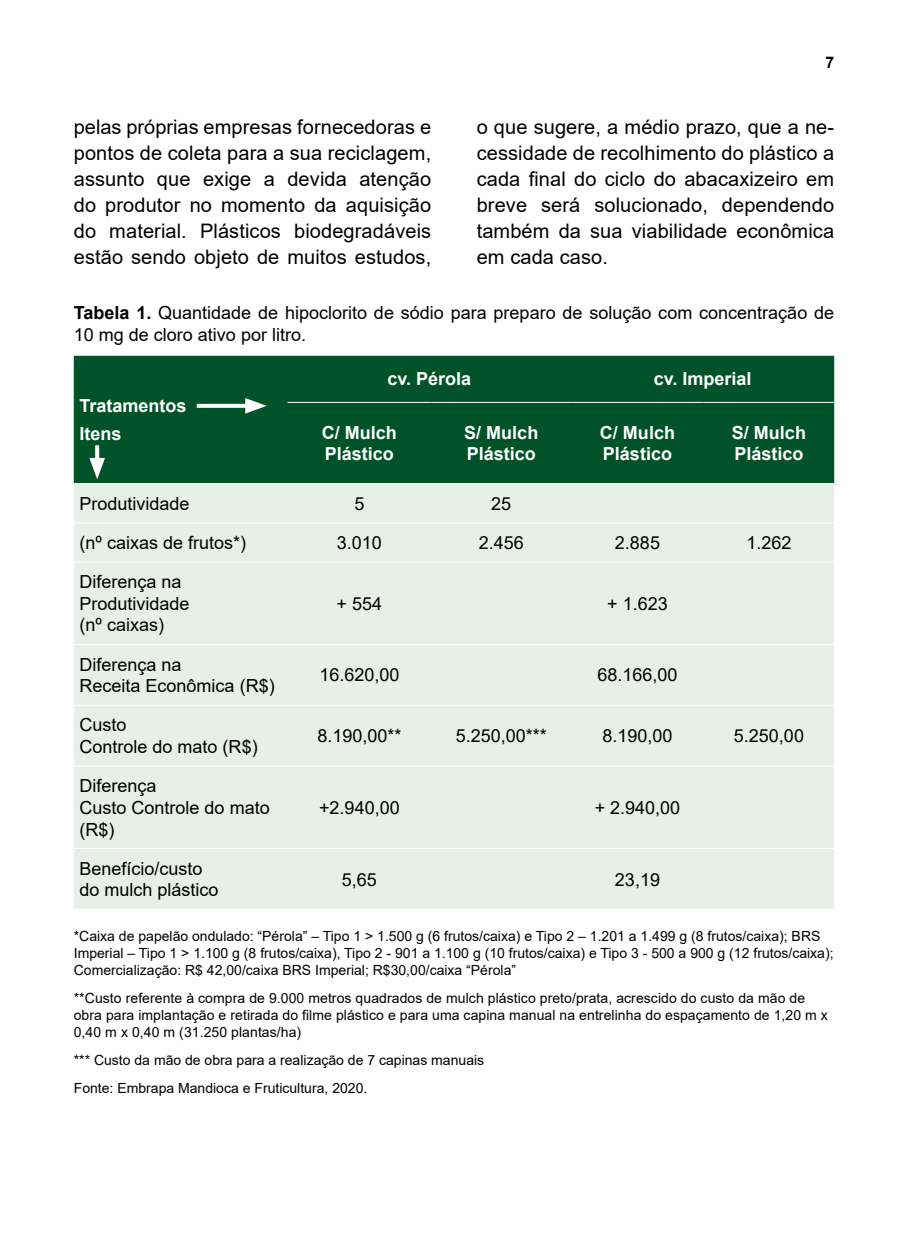
<style>
.page{position:relative;width:908px;height:1248px;background:#fff}
.page>*{position:absolute;margin:0;border:0;box-sizing:border-box;transform-origin:0 0}
.t1{font:20px/26px "Arial";letter-spacing:.005em;color:#000;text-align:justify}
.t2{font:18px/21.6px "Arial";color:#000}
.t3{font:700 18px/21.6px "Arial";color:#fff}
.t4{font:700 16px "Arial";color:#000}
.t5{font:14px/16.8px "Arial";color:#000}
.s1{font-weight:700}
</style>
<div class="page">
<div style="left:74px;top:356px;width:759px;height:127px;background:#005329"></div>
<div style="left:74px;top:484px;width:759px;height:424px;background:#e6f0e9"></div>
<hr style="left:287px;top:402px;width:144px;height:1px;background:#fff">
<hr style="left:431px;top:402px;width:140px;height:1px;background:#fff">
<hr style="left:571px;top:402px;width:132px;height:1px;background:#fff">
<hr style="left:703px;top:402px;width:130px;height:1px;background:#fff">
<hr style="left:74px;top:522px;width:213px;height:1px;background:#fff">
<hr style="left:287px;top:522px;width:144px;height:1px;background:#fff">
<hr style="left:431px;top:522px;width:140px;height:1px;background:#fff">
<hr style="left:571px;top:522px;width:132px;height:1px;background:#fff">
<hr style="left:703px;top:522px;width:130px;height:1px;background:#fff">
<hr style="left:74px;top:561px;width:213px;height:1px;background:#fff">
<hr style="left:287px;top:561px;width:144px;height:1px;background:#fff">
<hr style="left:431px;top:561px;width:140px;height:1px;background:#fff">
<hr style="left:571px;top:561px;width:132px;height:1px;background:#fff">
<hr style="left:703px;top:561px;width:130px;height:1px;background:#fff">
<hr style="left:74px;top:644px;width:213px;height:1px;background:#fff">
<hr style="left:287px;top:644px;width:144px;height:1px;background:#fff">
<hr style="left:431px;top:644px;width:140px;height:1px;background:#fff">
<hr style="left:571px;top:644px;width:132px;height:1px;background:#fff">
<hr style="left:703px;top:644px;width:130px;height:1px;background:#fff">
<hr style="left:74px;top:704px;width:213px;height:1px;background:#fff">
<hr style="left:287px;top:704px;width:144px;height:1px;background:#fff">
<hr style="left:431px;top:704px;width:140px;height:1px;background:#fff">
<hr style="left:571px;top:704px;width:132px;height:1px;background:#fff">
<hr style="left:703px;top:704px;width:130px;height:1px;background:#fff">
<hr style="left:74px;top:765px;width:213px;height:1px;background:#fff">
<hr style="left:287px;top:765px;width:144px;height:1px;background:#fff">
<hr style="left:431px;top:765px;width:140px;height:1px;background:#fff">
<hr style="left:571px;top:765px;width:132px;height:1px;background:#fff">
<hr style="left:703px;top:765px;width:130px;height:1px;background:#fff">
<hr style="left:74px;top:848px;width:213px;height:1px;background:#fff">
<hr style="left:287px;top:848px;width:144px;height:1px;background:#fff">
<hr style="left:431px;top:848px;width:140px;height:1px;background:#fff">
<hr style="left:571px;top:848px;width:132px;height:1px;background:#fff">
<hr style="left:703px;top:848px;width:130px;height:1px;background:#fff">
<svg style="left:197px;top:404px;width:48px;height:4px"></svg>
<svg style="left:245px;top:398px;width:21px;height:15px"></svg>
<svg style="left:95px;top:445px;width:4px;height:13px"></svg>
<svg style="left:89px;top:458px;width:16px;height:21px"></svg>
<p class="t4" style="left:825px;top:51px;width:10px">7</p>
<h1 class="t1" style="left:74px;top:113px;width:359px">pelas próprias empresas fornecedoras e pontos de coleta para a sua reciclagem, assunto que exige a devida atenção do produtor no momento da aquisição do material. Plásticos biodegradáveis estão sendo objeto de muitos estudos,</h1>
<h1 class="t1" style="left:476px;top:113px;width:359px">o que sugere, a médio prazo, que a ne&shy;cessidade de recolhimento do plástico a cada final do ciclo do abacaxizeiro em breve será solucionado, dependendo também da sua viabilidade econômica em cada caso.</h1>
<p class="t2" style="left:74px;top:302px;width:761px"><span class="s1">Tabela 1.</span> Quantidade de hipoclorito de sódio para preparo de solução com concentração de<br>10 mg de cloro ativo por litro.</p>
<p class="t3" style="left:79px;top:392px;width:109px;line-height:28px">Tratamentos<br>Itens</p>
<p class="t3" style="left:387px;top:368px;width:85px">cv. Pérola</p>
<p class="t3" style="left:653px;top:368px;width:99px">cv. Imperial</p>
<p class="t3" style="left:322px;top:422px;width:77px">C/ Mulch<br>Plástico</p>
<p class="t3" style="left:464px;top:422px;width:76px">S/ Mulch<br>Plástico</p>
<p class="t3" style="left:599px;top:422px;width:77px">C/ Mulch<br>Plástico</p>
<p class="t3" style="left:731px;top:422px;width:76px">S/ Mulch<br>Plástico</p>
<p class="t2" style="left:79px;top:492px;width:112px">Produtividade</p>
<p class="t2" style="left:354px;top:492px;width:12px">5</p>
<p class="t2" style="left:491px;top:492px;width:22px">25</p>
<p class="t2" style="left:79px;top:531px;width:168px">(nº caixas de frutos*)</p>
<p class="t2" style="left:337px;top:531px;width:47px">3.010</p>
<p class="t2" style="left:478px;top:531px;width:47px">2.456</p>
<p class="t2" style="left:614px;top:531px;width:47px">2.885</p>
<p class="t2" style="left:746px;top:531px;width:47px">1.262</p>
<p class="t2" style="left:79px;top:571px;width:112px">Diferença na<br>Produtividade (nº caixas)</p>
<p class="t2" style="left:336px;top:592px;width:47px">+ 554</p>
<p class="t2" style="left:607px;top:592px;width:62px">+ 1.623</p>
<p class="t2" style="left:79px;top:653px;width:197px">Diferença na<br>Receita Econômica (R$)</p>
<p class="t2" style="left:319px;top:664px;width:82px">16.620,00</p>
<p class="t2" style="left:597px;top:664px;width:82px">68.166,00</p>
<p class="t2" style="left:79px;top:714px;width:180px">Custo<br>Controle do mato (R$)</p>
<p class="t2" style="left:317px;top:725px;width:86px">8.190,00**</p>
<p class="t2" style="left:455px;top:725px;width:93px">5.250,00***</p>
<p class="t2" style="left:602px;top:725px;width:72px">8.190,00</p>
<p class="t2" style="left:733px;top:725px;width:72px">5.250,00</p>
<p class="t2" style="left:79px;top:775px;width:192px">Diferença<br>Custo Controle do mato (R$)</p>
<p class="t2" style="left:319px;top:796px;width:82px">+2.940,00</p>
<p class="t2" style="left:594px;top:796px;width:87px">+ 2.940,00</p>
<p class="t2" style="left:79px;top:857px;width:141px">Benefício/custo do mulch plástico</p>
<p class="t2" style="left:342px;top:868px;width:37px">5,65</p>
<p class="t2" style="left:614px;top:868px;width:47px">23,19</p>
<p class="t5" style="left:74px;top:927px;width:761px">*Caixa de papelão ondulado: “Pérola” – Tipo 1 &gt; 1.500 g (6 frutos/caixa) e Tipo 2 – 1.201 a 1.499 g (8 frutos/caixa); BRS<br>Imperial – Tipo 1 &gt; 1.100 g (8 frutos/caixa), Tipo 2 - 901 a 1.100 g (10 frutos/caixa) e Tipo 3 - 500 a 900 g (12 frutos/caixa);<br>Comercialização: R$ 42,00/caixa BRS Imperial; R$30,00/caixa “Pérola”</p>
<p class="t5" style="left:74px;top:989px;width:755px">**Custo referente à compra de 9.000 metros quadrados de mulch plástico preto/prata, acrescido do custo da mão de obra para implantação e retirada do filme plástico e para uma capina manual na entrelinha do espaçamento de 1,20 m x<br>0,40 m x 0,40 m (31.250 plantas/ha)</p>
<p class="t5" style="left:74px;top:1045px;width:412px;line-height:28.2px">*** Custo da mão de obra para a realização de 7 capinas manuais<br>Fonte: Embrapa Mandioca e Fruticultura, 2020.</p>
</div>
